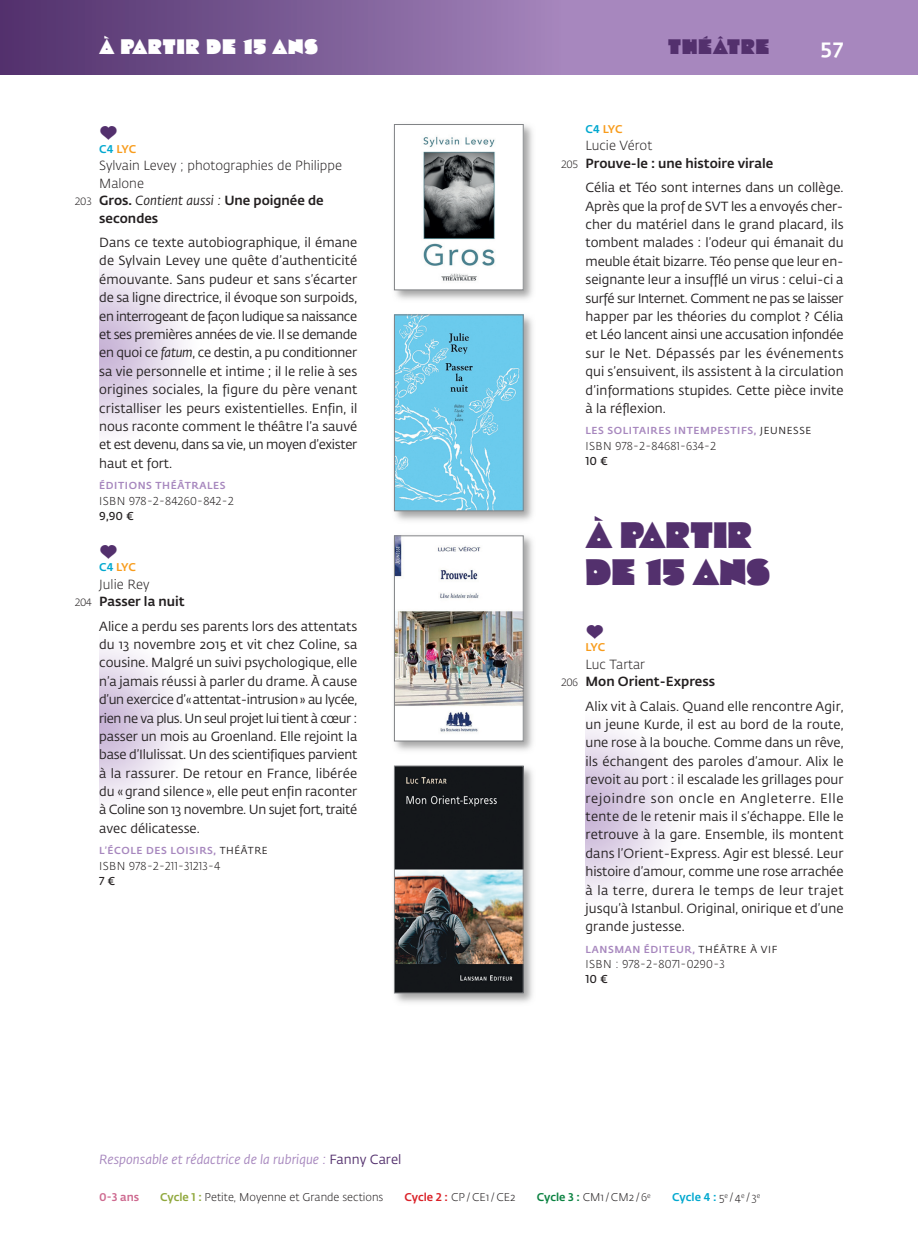
<style>
.page{position:relative;width:918px;height:1241px;background:#fff}
.page>*{position:absolute;margin:0;border:0;box-sizing:border-box;transform-origin:0 0}
.t1{font:36.75px/36.8px "Cooter Deuce";letter-spacing:.015em;color:#53306d}
.t2{font:21px "Cooter Deuce";letter-spacing:.05em;color:#fff}
.t3{font:21px "Cooter Deuce";letter-spacing:.05em;color:#53306d}
.t4{font:500 21px "Fedra Sans Pro";color:#fff}
.t5{font:14px "RLPE";color:#53306d}
.t6{font:13.12px/18.4px "Fedra Sans Pro";color:#231f20;text-align:justify}
.t7{font:500 13.12px "Fedra Sans Pro";color:#231f20}
.t8{font:300 13.12px/17.5px "Fedra Sans Pro";color:#231f20}
.t9{font:italic 13.12px "Fedra Sans Pro";color:#a787be}
.t10{font:300 11.38px "Fedra Sans Pro";letter-spacing:.03em;color:#231f20}
.t11{font:600 11.38px "Fedra Sans Pro";color:#231f20}
.t12{font:300 11.2px "Fedra Sans Pro";color:#231f20}
.t13{font:500 11.2px "Fedra Sans Pro";color:#f89c1c}
.t14{font:500 11.2px "Fedra Sans Pro";color:#00a8cf}
.t15{font:500 11.2px "Fedra Sans Pro";color:#ce6a90}
.t16{font:500 10.15px "Fedra Sans Pro";letter-spacing:.06em;color:#a787be}
.s1{color:#00a8cf}
.s2{font-weight:300;font-size:10.5px}
.s3{font-weight:400;font-style:italic}
.s4{font-style:italic}
.s5{font-weight:400;color:#231f20}
.s6{font-style:normal;color:#53306d}
.s7{font-weight:500;color:#90a83d}
.s8{font-weight:500;color:#da2128}
.s9{font-weight:500;color:#0b8241}
.s10{font-weight:300;color:#231f20}
</style>
<div class="page">
<div style="left:561px;top:0;width:357px;height:74px;background:#a787be"></div>
<img style="left:393px;top:124px;width:140px;height:879px">
<img style="left:396px;top:126px;width:125px;height:162px">
<div style="left:394px;top:124px;width:129px;height:166px;border:1px solid #808285"></div>
<img style="left:396px;top:317px;width:125px;height:192px">
<div style="left:394px;top:315px;width:129px;height:196px;border:1px solid #808285"></div>
<img style="left:396px;top:537px;width:125px;height:202px">
<div style="left:394px;top:535px;width:129px;height:206px;border:1px solid #808285"></div>
<img style="left:396px;top:767px;width:125px;height:223px">
<div style="left:394px;top:765px;width:129px;height:227px;border:1px solid #808285"></div>
<div style="left:0;top:0;width:561px;height:74px;background:linear-gradient(to right,#50306b,#a384bb)"></div>
<p class="t2" style="left:99px;top:34px;width:220px">À PARTIR DE 15 ANS</p>
<p class="t3" style="left:668px;top:34px;width:102px">THÉÂTRE</p>
<p class="t4" style="left:820px;top:38px;width:25px">57</p>
<p class="t5" style="left:99px;top:124px;width:20px">A</p>
<p class="t13" style="left:99px;top:144px;width:39px"><span class="s1">C4</span> LYC</p>
<p class="t8" style="left:99px;top:158px;width:244px">Sylvain Levey ; photographies de Philippe<br>Malone</p>
<p class="t7" style="left:74px;top:195px;width:251px"><span class="s2">203</span> Gros. <span class="s3">Contient aussi :</span> Une poignée de</p>
<p class="t7" style="left:99px;top:213px;width:61px">secondes</p>
<p class="t6" style="left:99px;top:234px;width:259px">Dans ce texte autobiographique, il émane de Sylvain Levey une quête d’authenticité émouvante. Sans pudeur et sans s’écarter de sa ligne directrice, il évoque son surpoids, en interrogeant de façon ludique sa naissance et ses premières années de vie. Il se demande en quoi ce <span class="s4">fatum</span>, ce destin, a pu conditionner sa vie personnelle et intime ; il le relie à ses origines sociales, la figure du père venant cristalliser les peurs existentielles. Enfin, il nous raconte comment le théâtre l’a sauvé et est devenu, dans sa vie, un moyen d’exister haut et fort.</p>
<p class="t16" style="left:99px;top:481px;width:128px">ÉDITIONS THÉÂTRALES</p>
<p class="t10" style="left:99px;top:496px;width:136px">ISBN 978-2-84260-842-2</p>
<p class="t11" style="left:99px;top:511px;width:36px">9,90 €</p>
<p class="t5" style="left:99px;top:543px;width:20px">A</p>
<p class="t13" style="left:99px;top:562px;width:38px"><span class="s1">C4</span> LYC</p>
<p class="t8" style="left:99px;top:576px;width:52px">Julie Rey</p>
<p class="t7" style="left:74px;top:596px;width:112px"><span class="s2">204</span> Passer la nuit</p>
<p class="t6" style="left:99px;top:618px;width:259px">Alice a perdu ses parents lors des attentats du 13 novembre 2015 et vit chez Coline, sa cousine. Malgré un suivi psychologique, elle n’a jamais réussi à parler du drame. À cause d’un exercice d’«attentat-intrusion» au lycée, rien ne va plus. Un seul projet lui tient à cœur : passer un mois au Groenland. Elle rejoint la base d’Ilulissat. Un des scientifiques parvient à la rassurer. De retour en France, libérée du «grand silence», elle peut enfin raconter à Coline son 13 novembre. Un sujet fort, traité avec délicatesse.</p>
<p class="t16" style="left:99px;top:846px;width:170px">L’ÉCOLE DES LOISIRS, <span class="s5">THÉÂTRE</span></p>
<p class="t10" style="left:99px;top:861px;width:122px">ISBN 978-2-211-31213-4</p>
<p class="t11" style="left:99px;top:876px;width:18px">7 €</p>
<p class="t9" style="left:99px;top:1152px;width:304px">Responsable et rédactrice de la rubrique : <span class="s6">Fanny Carel</span></p>
<p class="t13" style="left:585px;top:124px;width:39px"><span class="s1">C4</span> LYC</p>
<p class="t8" style="left:585px;top:138px;width:68px">Lucie Vérot</p>
<p class="t7" style="left:561px;top:158px;width:214px"><span class="s2">205</span> Prouve-le : une histoire virale</p>
<p class="t6" style="left:585px;top:180px;width:259px">Célia et Téo sont internes dans un collège.<br>Après que la prof de SVT les a envoyés cher&shy;cher du matériel dans le grand placard, ils tombent malades : l’odeur qui émanait du meuble était bizarre. Téo pense que leur en&shy;seignante leur a insufflé un virus : celui-ci a surfé sur Internet. Comment ne pas se laisser happer par les théories du complot ? Célia et Léo lancent ainsi une accusation infondée sur le Net. Dépassés par les événements qui s’ensuivent, ils assistent à la circulation d’informations stupides. Cette pièce invite à la réflexion.</p>
<p class="t16" style="left:585px;top:426px;width:227px">LES SOLITAIRES INTEMPESTIFS, <span class="s5">JEUNESSE</span></p>
<p class="t10" style="left:585px;top:441px;width:132px">ISBN 978-2-84681-634-2</p>
<p class="t11" style="left:585px;top:456px;width:24px">10 €</p>
<p class="t1" style="left:585px;top:516px;width:186px">À PARTIR<br>DE 15 ANS</p>
<p class="t5" style="left:585px;top:623px;width:20px">A</p>
<p class="t13" style="left:585px;top:642px;width:21px">LYC</p>
<p class="t8" style="left:585px;top:656px;width:61px">Luc Tartar</p>
<p class="t7" style="left:561px;top:676px;width:156px"><span class="s2">206</span> Mon Orient-Express</p>
<p class="t6" style="left:585px;top:698px;width:259px">Alix vit à Calais. Quand elle rencontre Agir, un jeune Kurde, il est au bord de la route, une rose à la bouche. Comme dans un rêve, ils échangent des paroles d’amour. Alix le revoit au port : il escalade les grillages pour rejoindre son oncle en Angleterre. Elle tente de le retenir mais il s’échappe. Elle le retrouve à la gare. Ensemble, ils montent dans l’Orient-Express. Agir est blessé. Leur histoire d’amour, comme une rose arrachée à la terre, durera le temps de leur trajet jusqu’à Istanbul. Original, onirique et d’une grande justesse.</p>
<p class="t16" style="left:585px;top:944px;width:193px">LANSMAN ÉDITEUR, <span class="s5">THÉÂTRE À VIF</span></p>
<p class="t10" style="left:585px;top:959px;width:141px">ISBN : 978-2-8071-0290-3</p>
<p class="t11" style="left:585px;top:974px;width:24px">10 €</p>
<p class="t15" style="left:99px;top:1192px;width:41px">0-3 ans</p>
<p class="t12" style="left:160px;top:1192px;width:225px"><span class="s7">Cycle 1 :</span> Petite, Moyenne et Grande sections</p>
<p class="t12" style="left:404px;top:1192px;width:113px"><span class="s8">Cycle 2 :</span> CP/CE1/CE2</p>
<p class="t12" style="left:537px;top:1192px;width:116px"><span class="s9">Cycle 3 :</span> CM1/CM2 /6<sup>e</sup></p>
<p class="t14" style="left:672px;top:1192px;width:90px">Cycle 4 : <span class="s10">5</span><sup>e</sup> <span class="s10">/4</span><sup>e</sup> <span class="s10">/ 3</span><sup>e</sup></p>
</div>
